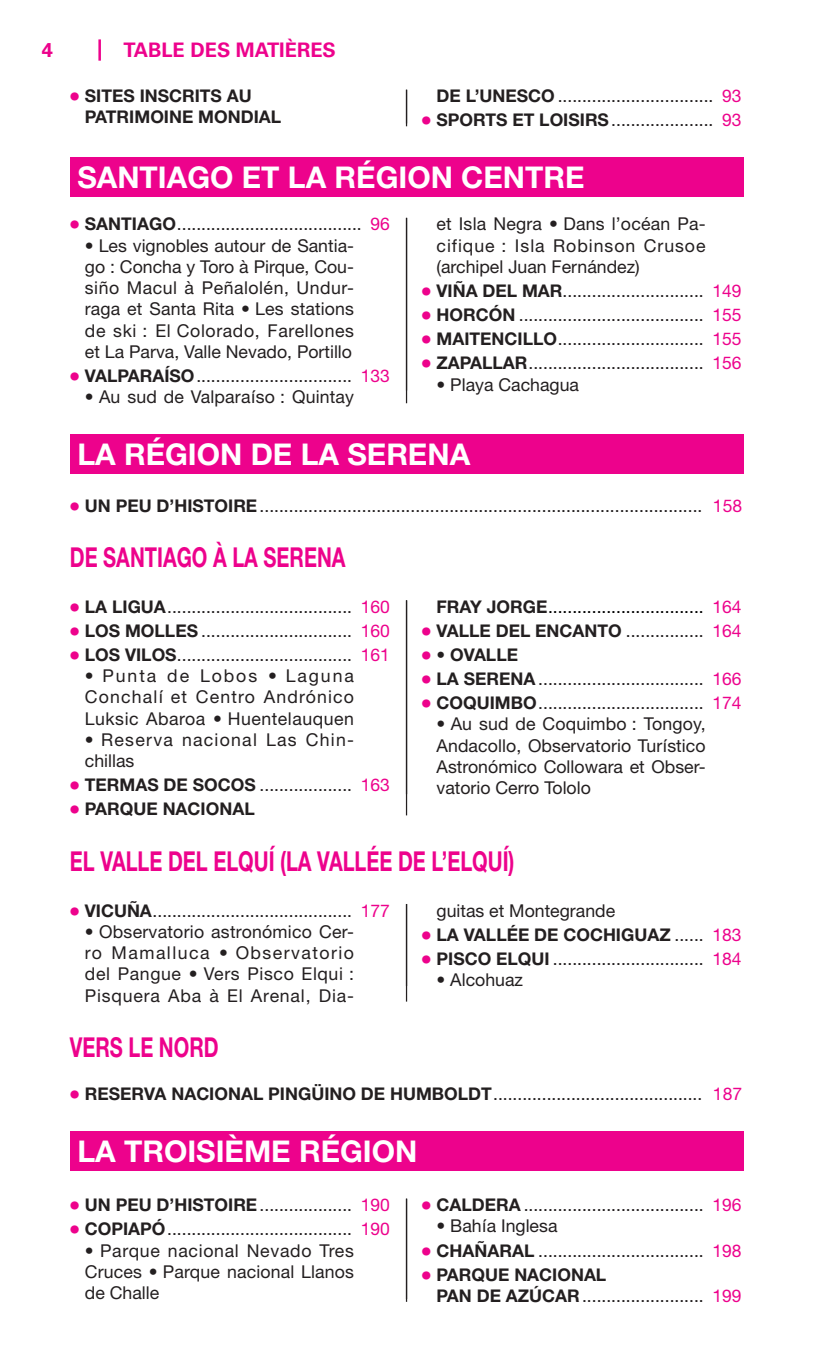
<style>
.page{position:relative;width:813px;height:1362px;background:#fff}
.page>*{position:absolute;margin:0;border:0;box-sizing:border-box;transform-origin:0 0}
.t1{font:700 30px "Helvetica Neue LT Std";color:#fff}
.t2{font:700 27.5px "Helvetica Neue LT Std";color:#ed028c;scale:.73 1}
.t3{font:700 20px "Univers LT Std";color:#ed028c}
.t4{font:17.75px/21.2px "Helvetica Neue LT Std";letter-spacing:.01em;color:#231f20;text-align:justify}
.t5{font:17.75px/21.2px "Helvetica Neue LT Std";letter-spacing:.07em;color:#231f20}
.t6{font:17.5px/24px "Helvetica Neue LT Std";color:#231f20}
.t7{font:700 17.5px/21.2px "Helvetica Neue LT Std";color:#231f20}
.s1{font-family:"Picto Routard";font-weight:400;color:#ed028c}
.s2{font-weight:700}
.s3{color:#ed028c}
.s4{font-family:"Picto Routard";color:#ed028c}
.s5{font-family:"Arial"}
.s6{font-weight:400}
.s7{font-weight:400;color:#ed028c}
.s8{color:#000}
</style>
<div class="page">
<hr style="left:98px;top:39px;width:3px;height:22px;background:#ed028c">
<hr style="left:406px;top:90px;width:1px;height:36px;background:#231f20">
<div style="left:70px;top:157px;width:673px;height:40px;background:#ed028c"></div>
<hr style="left:406px;top:218px;width:1px;height:185px;background:#231f20">
<div style="left:70px;top:434px;width:673px;height:40px;background:#ed028c"></div>
<hr style="left:406px;top:600px;width:1px;height:215px;background:#231f20">
<hr style="left:406px;top:904px;width:1px;height:98px;background:#231f20">
<div style="left:70px;top:1131px;width:673px;height:40px;background:#ed028c"></div>
<hr style="left:406px;top:1199px;width:1px;height:103px;background:#231f20">
<p class="t3" style="left:42px;top:38px;width:13px">4</p>
<p class="t3" style="left:123px;top:38px;width:214px">TABLE DES MATIÈRES</p>
<p class="t7" style="left:85px;top:85px;width:198px;text-indent:-15px"><span class="s1">G</span> SITES INSCRITS AU<br>PATRIMOINE MONDIAL</p>
<p class="t6" style="left:422px;top:84px;width:322px;text-align:right"><span class="s2">DE L’UNESCO</span> ................................ <span class="s3">93<br></span><span class="s4">G</span> <span class="s2">SPORTS ET LOISIRS</span>..................... <span class="s3">93</span></p>
<h1 class="t1" style="left:77px;top:159px;width:509px">SANTIAGO ET LA RÉGION CENTRE</h1>
<p class="t6" style="left:70px;top:212px;width:322px"><span class="s4">G</span> <span class="s2">SANTIAGO</span>...................................... <span class="s3">96</span></p>
<p class="t4" style="left:85px;top:234px;width:271px">• Les vignobles autour de Santia&shy;go : Concha y Toro à Pirque, Cou&shy;siño Macul à Peñalolén, Undur&shy;raga et Santa Rita • Les stations de ski : El Colorado, Farellones et La Parva, Valle Nevado, Portillo</p>
<p class="t6" style="left:70px;top:364px;width:322px"><span class="s4">G</span> <span class="s2">VALPARAÍSO</span>................................ <span class="s3">133</span></p>
<p class="t4" style="left:85px;top:386px;width:271px">• Au sud de Valpara<span class="s5">í</span>so : Quintay</p>
<p class="t4" style="left:437px;top:213px;width:271px">et Isla Negra • Dans l’océan Pa&shy;cifique : Isla Robinson Crusoe (archipel Juan Fernández)</p>
<p class="t6" style="left:422px;top:279px;width:322px;text-align:justify"><span class="s4">G</span> <span class="s2">VIÑA DEL MAR</span>............................. <span class="s3">149<br></span><span class="s4">G</span> <span class="s2">HORCÓN</span> ...................................... <span class="s3">155<br></span><span class="s4">G</span> <span class="s2">MAITENCILLO</span>.............................. <span class="s3">155<br></span><span class="s4">G</span> <span class="s2">ZAPALLAR</span>.................................... <span class="s3">156</span></p>
<p class="t4" style="left:437px;top:373px;width:144px">• Playa Cachagua</p>
<h1 class="t1" style="left:77px;top:436px;width:394px">LA RÉGION DE LA SERENA</h1>
<p class="t6" style="left:70px;top:493px;width:674px"><span class="s4">G</span> <span class="s2">UN PEU D’HISTOIRE</span>........................................................................................... <span class="s3">158</span></p>
<h2 class="t2" style="left:70px;top:541px;width:379px">DE SANTIAGO À LA SERENA</h2>
<p class="t6" style="left:70px;top:594px;width:322px;text-align:justify"><span class="s4">G</span> <span class="s2">LA LIGUA</span>...................................... <span class="s3">160<br></span><span class="s4">G</span> <span class="s2">LOS MOLLES</span> ............................... <span class="s3">160<br></span><span class="s4">G</span> <span class="s2">LOS VILOS</span>.................................... <span class="s3">161</span></p>
<p class="t4" style="left:85px;top:665px;width:271px">• Punta de Lobos • Laguna Conchal<span class="s5">í</span> et Centro Andrónico Luksic Abaroa • Huentelauquen</p>
<p class="t5" style="left:85px;top:729px;width:271px">• Reserva nacional Las Chin&shy;chillas</p>
<p class="t7" style="left:70px;top:773px;width:322px;line-height:24px"><span class="s1">G</span> TERMAS DE SOCOS <span class="s6">...................</span> <span class="s7">163<br></span><span class="s1">G</span> PARQUE NACIONAL</p>
<p class="t6" style="left:422px;top:594px;width:322px;text-indent:15px"><span class="s2">FRAY JORGE</span><span class="s8">................................</span> <span class="s3">164<br></span><span class="s4">G</span> <span class="s2">VALLE DEL ENCANTO</span> ................ <span class="s3">164<br></span><span class="s4">G</span> <span class="s2">• OVALLE<br></span><span class="s4">G</span> <span class="s2">LA SERENA</span> .................................. <span class="s3">166<br></span><span class="s4">G</span> <span class="s2">COQUIMBO</span>.................................. <span class="s3">174</span></p>
<p class="t4" style="left:437px;top:713px;width:271px">• Au sud de Coquimbo : Tongoy, Andacollo, Observatorio Tur<span class="s5">í</span>stico Astronómico Collowara et Obser&shy;vatorio Cerro Tololo</p>
<h2 class="t2" style="left:70px;top:844px;width:611px">EL VALLE DEL ELQUÍ (LA VALLÉE DE L’ELQUÍ)</h2>
<p class="t6" style="left:70px;top:898px;width:322px"><span class="s4">G</span> <span class="s2">VICUÑA</span>......................................... <span class="s3">177</span></p>
<p class="t4" style="left:85px;top:921px;width:271px">• Observatorio astronómico Cer&shy;ro Mamalluca • Observatorio del Pangue • Vers Pisco Elqui :<br>Pisquera Aba à El Arenal, Dia-</p>
<p class="t4" style="left:437px;top:899px;width:180px">guitas et Montegrande</p>
<p class="t6" style="left:422px;top:922px;width:322px"><span class="s4">G</span> <span class="s2">LA VALLÉE DE COCHIGUAZ</span> ...... <span class="s3">183<br></span><span class="s4">G</span> <span class="s2">PISCO ELQUI</span> ............................... <span class="s3">184</span></p>
<p class="t4" style="left:437px;top:969px;width:88px">• Alcohuaz</p>
<h2 class="t2" style="left:70px;top:1031px;width:205px">VERS LE NORD</h2>
<p class="t6" style="left:70px;top:1081px;width:674px"><span class="s4">G</span> <span class="s2">RESERVA NACIONAL PINGÜINO DE HUMBOLDT</span>........................................... <span class="s3">187</span></p>
<h1 class="t1" style="left:77px;top:1132px;width:341px">LA TROISIÈME RÉGION</h1>
<p class="t6" style="left:70px;top:1193px;width:322px"><span class="s4">G</span> <span class="s2">UN PEU D’HISTOIRE</span>................... <span class="s3">190<br></span><span class="s4">G</span> <span class="s2">COPIAPÓ</span>...................................... <span class="s3">190</span></p>
<p class="t4" style="left:85px;top:1239px;width:271px">• Parque nacional Nevado Tres Cruces • Parque nacional Llanos de Challe</p>
<p class="t6" style="left:422px;top:1193px;width:322px"><span class="s4">G</span> <span class="s2">CALDERA</span> ..................................... <span class="s3">196</span></p>
<p class="t4" style="left:437px;top:1215px;width:122px">• Bah<span class="s5">í</span>a Inglesa</p>
<p class="t6" style="left:422px;top:1238px;width:322px"><span class="s4">G</span> <span class="s2">CHAÑARAL</span> .................................. <span class="s3">198<br></span><span class="s4">G</span> <span class="s2">PARQUE NACIONAL</span></p>
<p class="t6" style="left:437px;top:1283px;width:307px"><span class="s2">PAN DE AZÚCAR</span>......................... <span class="s3">199</span></p>
</div>
